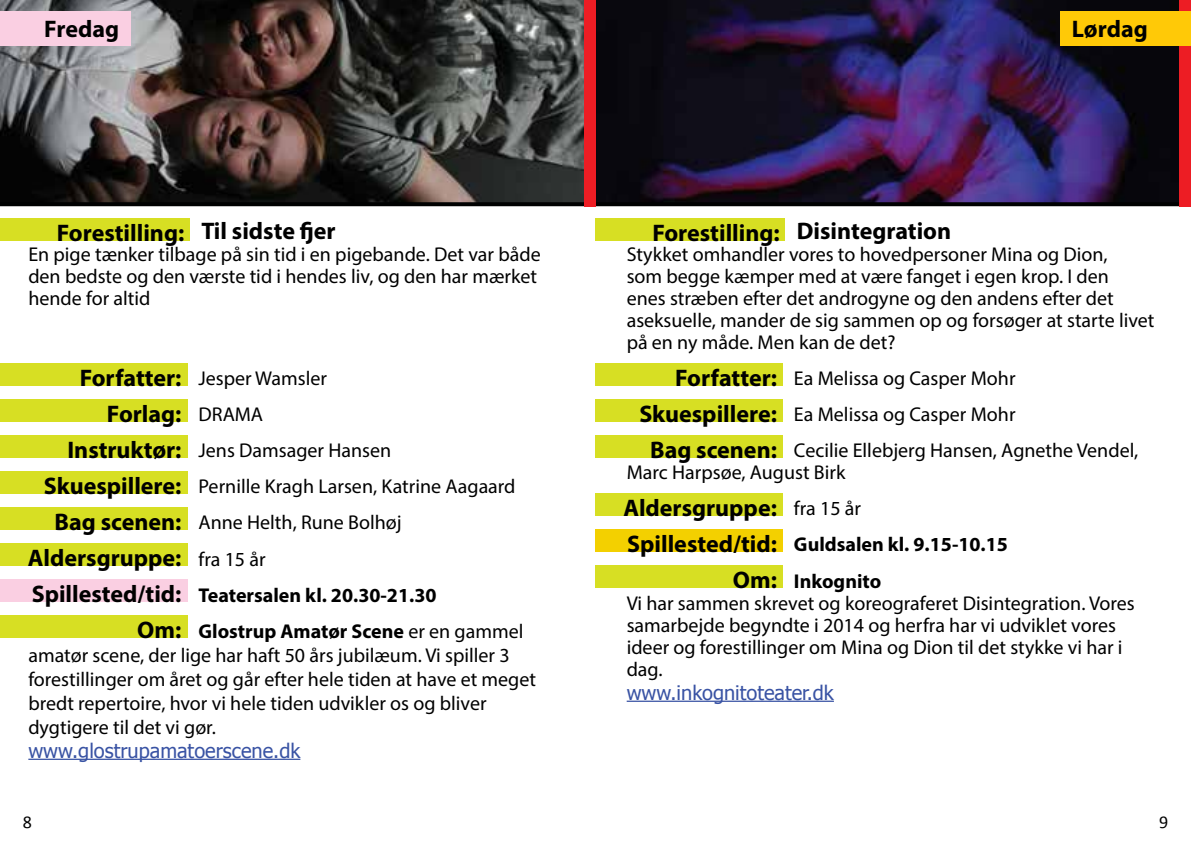
<style>
.page{position:relative;width:1191px;height:851px;background:#fff}
.page>*{position:absolute;margin:0;border:0;box-sizing:border-box;transform-origin:0 0}
.t1{font:700 24px/36px "Myriad Pro";color:#000;text-align:right}
.t2{font:20px/22px "Myriad Pro";color:#000}
.t3{font:700 20px/36px "Myriad Pro";color:#000}
.t4{font:20px "Tahoma";color:#3953a4}
.t5{font:18px "Calibri";color:#000}
.s1{font-weight:400}
</style>
<div class="page">
<hr style="left:28px;top:758px;width:272px;height:1px;background:#3953a4">
<hr style="left:626px;top:700px;width:208px;height:1px;background:#3953a4">
<svg style="left:0;top:0;width:584px;height:206px;background:#46413f"></svg>
<img style="left:595px;top:0;width:584px;height:206px">
<div style="left:0;top:363px;width:187px;height:23px;background:#d7df23"></div>
<div style="left:0;top:399px;width:187px;height:23px;background:#d7df23"></div>
<div style="left:0;top:435px;width:187px;height:23px;background:#d7df23"></div>
<div style="left:0;top:471px;width:187px;height:23px;background:#d7df23"></div>
<div style="left:0;top:579px;width:187px;height:23px;background:#facfe2"></div>
<div style="left:0;top:615px;width:187px;height:23px;background:#d7df23"></div>
<div style="left:0;top:507px;width:187px;height:23px;background:#d7df23"></div>
<div style="left:0;top:543px;width:187px;height:23px;background:#d7df23"></div>
<div style="left:595px;top:399px;width:187px;height:22px;background:#d7df23"></div>
<div style="left:595px;top:435px;width:187px;height:22px;background:#d7df23"></div>
<div style="left:595px;top:363px;width:187px;height:23px;background:#d7df23"></div>
<div style="left:595px;top:529px;width:187px;height:23px;background:#f3d000"></div>
<div style="left:595px;top:565px;width:187px;height:23px;background:#d7df23"></div>
<div style="left:595px;top:493px;width:187px;height:22px;background:#d7df23"></div>
<div style="left:0;top:218px;width:190px;height:22px;background:#d7df23"></div>
<div style="left:584px;top:0;width:11px;height:206px;background:#ed1d24"></div>
<div style="left:0;top:11px;width:130px;height:34px;background:#facfe2"></div>
<div style="left:595px;top:218px;width:190px;height:22px;background:#d7df23"></div>
<div style="left:1179px;top:0;width:12px;height:206px;background:#ed1d24"></div>
<div style="left:1060px;top:11px;width:131px;height:34px;background:#ffc907"></div>
<p class="t1" style="left:44px;top:10px;width:76px">Fredag</p>
<p class="t1" style="left:201px;top:212px;width:136px">Til sidste fjer</p>
<p class="t2" style="left:28px;top:243px;width:514px">En pige tænker tilbage på sin tid i en pigebande. Det var både den bedste og den værste tid i hendes liv, og den har mærket hende for altid</p>
<p class="t1" style="left:57px;top:214px;width:129px">Forestilling:</p>
<p class="t1" style="left:44px;top:359px;width:139px">Forfatter:<br>Forlag:<br>Instruktør:<br>Skuespillere:</p>
<p class="t2" style="left:198px;top:360px;width:318px;line-height:36px">Jesper Wamsler<br>DRAMA<br>Jens Damsager Hansen<br>Pernille Kragh Larsen, Katrine Aagaard<br>Anne Helth, Rune Bolhøj<br>fra 15 år</p>
<p class="t3" style="left:198px;top:576px;width:326px">Teatersalen kl. 20.30-21.30<br>Glostrup Amatør Scene <span class="s1">er en gammel</span></p>
<p class="t2" style="left:28px;top:642px;width:509px;line-height:24px">amatør scene, der lige har haft 50 års jubilæum. Vi spiller 3 forestillinger om året og går efter hele tiden at have et meget bredt repertoire, hvor vi hele tiden udvikler os og bliver dygtigere til det vi gør.</p>
<p class="t4" style="left:28px;top:736px;width:273px">www.glostrupamatoerscene.dk</p>
<p class="t1" style="left:28px;top:503px;width:155px">Bag scenen:<br>Aldersgruppe:</p>
<p class="t1" style="left:32px;top:575px;width:151px">Spillested/tid:<br>Om:</p>
<p class="t1" style="left:1071px;top:10px;width:77px">Lørdag</p>
<p class="t1" style="left:797px;top:212px;width:156px">Disintegration</p>
<p class="t2" style="left:626px;top:243px;width:529px">Stykket omhandler vores to hovedpersoner Mina og Dion,<br>som begge kæmper med at være fanget i egen krop. I den<br>enes stræben efter det androgyne og den andens efter det aseksuelle, mander de sig sammen op og forsøger at starte livet på en ny måde. Men kan de det?</p>
<p class="t2" style="left:794px;top:360px;width:346px;line-height:36px">Ea Melissa og Casper Mohr<br>Ea Melissa og Casper Mohr<br>Cecilie Ellebjerg Hansen, Agnethe Vendel,</p>
<p class="t2" style="left:794px;top:454px;width:69px;line-height:36px;text-indent:-167px">Marc Harpsøe, August Birk fra 15 år</p>
<p class="t3" style="left:794px;top:526px;width:215px">Guldsalen kl. 9.15-10.15<br>Inkognito</p>
<p class="t2" style="left:626px;top:591px;width:509px">Vi har sammen skrevet og koreograferet Disintegration. Vores samarbejde begyndte i 2014 og herfra har vi udviklet vores ideer og forestillinger om Mina og Dion til det stykke vi har i dag.</p>
<p class="t4" style="left:626px;top:678px;width:209px">www.inkognitoteater.dk</p>
<p class="t1" style="left:652px;top:214px;width:129px">Forestilling:</p>
<p class="t1" style="left:675px;top:359px;width:103px">Forfatter:</p>
<p class="t1" style="left:639px;top:394px;width:139px;text-align:center">Skuespillere:<br>Bag scenen:</p>
<p class="t1" style="left:623px;top:489px;width:155px">Aldersgruppe:</p>
<p class="t1" style="left:627px;top:525px;width:151px">Spillested/tid:<br>Om:</p>
<p class="t5" style="left:23px;top:810px;width:11px">8</p>
<p class="t5" style="left:1159px;top:810px;width:11px">9</p>
</div>
